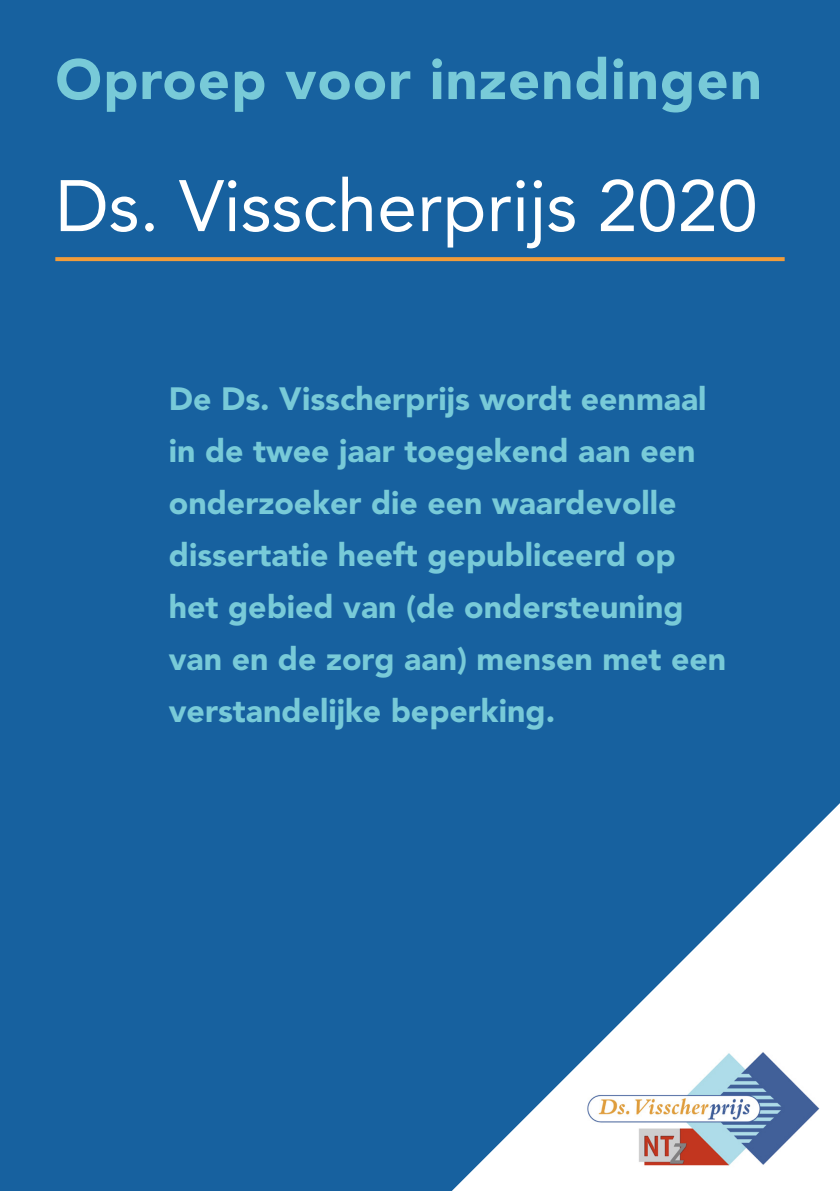
<style>
.page{position:relative;width:840px;height:1191px;background:#fff}
.page>*{position:absolute;margin:0;border:0;box-sizing:border-box;transform-origin:0 0}
.t1{font:72px "Avenir LT Std";color:#fff}
.t2{font:900 56px "Avenir LT Std";letter-spacing:.02em;color:#78cad8}
.t3{font:900 32px/52px "Avenir LT Std";color:#78cad8}
</style>
<div class="page">
<hr style="left:0;top:937px;width:1px;height:254px;background:#78cad8">
<div style="left:1px;top:0;width:838px;height:1191px;background:#17619f"></div>
<svg style="left:55px;top:257px;width:729px;height:4px;background:#ea993d"></svg>
<svg style="left:452px;top:804px;width:387px;height:387px"></svg>
<img style="left:580px;top:1047px;width:243px;height:123px">
<p class="t2" style="left:55px;top:46px;width:707px">Oproep voor inzendingen</p>
<p class="t1" style="left:55px;top:164px;width:703px">Ds. Visscherprijs 2020</p>
<p class="t3" style="left:169px;top:373px;width:558px">De Ds. Visscherprijs wordt eenmaal in de twee jaar toegekend aan een onderzoeker die een waardevolle dissertatie heeft gepubliceerd op het gebied van (de ondersteuning van en de zorg aan) mensen met een verstandelijke beperking.</p>
</div>
